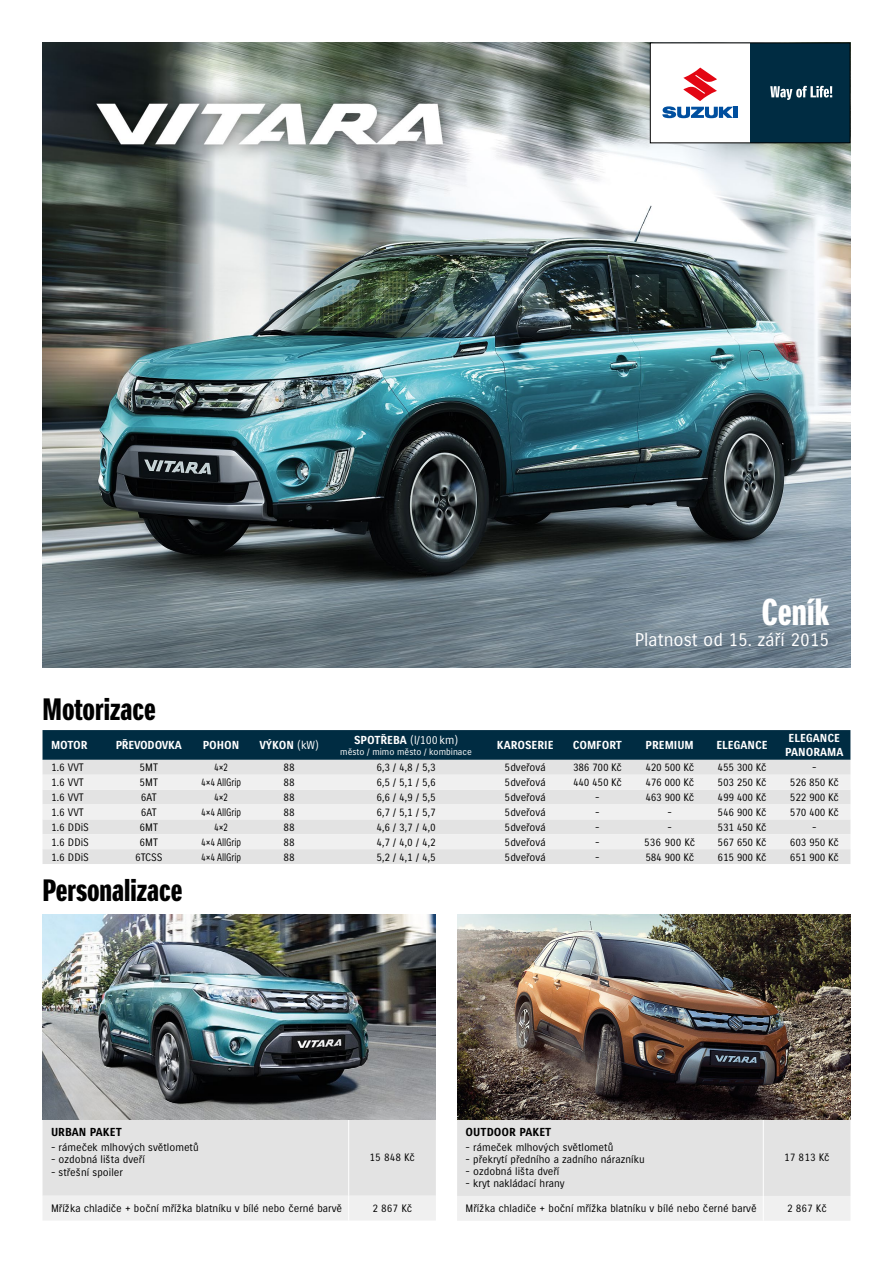
<style>
.page{position:relative;width:893px;height:1263px;background:#fff}
.page>*{position:absolute;margin:0;border:0;box-sizing:border-box;transform-origin:0 0}
.t1{font:36px "Suzuki CE Headline";color:#fff}
.t2{font:30px "Suzuki CE Headline";color:#000}
.t3{font:18px "Suzuki CE";color:#fff}
.t4{font:700 11.25px/13.5px "Suzuki CE";color:#fff;text-align:center}
.t5{font:700 11.25px "Suzuki CE";color:#000}
.t6{font:11.25px "Suzuki CE";color:#fff}
.t7{font:700 11.25px "Suzuki CE";letter-spacing:-.02em;color:#fff}
.t8{font:10.5px "Suzuki CE";color:#000}
.t9{font:10.5px "Suzuki CE";color:#000;scale:.85 1}
.t10{font:9px "Suzuki CE";color:#fff}
.s1{font-weight:400}
.s2{font-weight:700}
.s3{font-family:"Suzuki PRO Regular"}
</style>
<div class="page">
<img style="left:43px;top:43px;width:807px;height:625px">
<div style="left:43px;top:730px;width:807px;height:30px;background:#002c42"></div>
<div style="left:43px;top:760px;width:807px;height:104px;background:#e3e3e3"></div>
<svg style="left:43px;top:775px;width:807px;height:74px;fill:#f0f0f0"></svg>
<svg style="left:43px;top:1119px;width:393px;height:101px"></svg>
<svg style="left:457px;top:1119px;width:393px;height:102px"></svg>
<div style="left:650px;top:43px;width:100px;height:100px;background:#fff"></div>
<hr style="left:734px;top:107px;width:4px;height:11px;background:#004f9f">
<svg style="left:662px;top:68px;width:71px;height:50px"></svg>
<div style="left:750px;top:43px;width:100px;height:100px;background:#002c42"></div>
<svg style="left:770px;top:86px;width:62px;height:14px"></svg>
<div style="left:650px;top:43px;width:200px;height:100px;border:1px solid #000"></div>
<img style="left:457px;top:914px;width:393px;height:205px">
<img style="left:43px;top:914px;width:393px;height:205px">
<h2 class="t2" style="left:43px;top:692px;width:115px">Motorizace</h2>
<p class="t4" style="left:51px;top:739px;width:38px">MOTOR</p>
<p class="t7" style="left:116px;top:739px;width:68px">PŘEVODOVKA</p>
<p class="t4" style="left:203px;top:739px;width:38px">POHON</p>
<p class="t4" style="left:259px;top:739px;width:61px">VÝKON <span class="s1">(kW)</span></p>
<p class="t6" style="left:354px;top:733px;width:106px"><span class="s2">SPOTŘEBA</span> (l/100km)</p>
<p class="t10" style="left:340px;top:746px;width:133px">město / mimo město / kombinace</p>
<h1 class="t1" style="left:761px;top:591px;width:69px">Ceník</h1>
<h3 class="t3" style="left:635px;top:630px;width:196px">Platnost od 15. září 2015</h3>
<p class="t4" style="left:497px;top:739px;width:58px">KAROSERIE</p>
<p class="t4" style="left:573px;top:739px;width:51px">COMFORT</p>
<p class="t4" style="left:646px;top:739px;width:50px">PREMIUM</p>
<p class="t4" style="left:716px;top:739px;width:53px">ELEGANCE</p>
<p class="t4" style="left:785px;top:732px;width:60px">ELEGANCE<br>PANORAMA</p>
<p class="t8" style="left:51px;top:761px;width:34px">1.6 VVT</p>
<p class="t8" style="left:140px;top:761px;width:20px">5MT</p>
<p class="t9" style="left:214px;top:762px;width:18px">4<span class="s3">×</span>2</p>
<p class="t8" style="left:283px;top:761px;width:13px">88</p>
<p class="t8" style="left:376px;top:761px;width:61px">6,3 / 4,8 / 5,3</p>
<p class="t8" style="left:505px;top:761px;width:43px">5dveřová</p>
<p class="t8" style="left:573px;top:761px;width:50px">386 700 Kč</p>
<p class="t8" style="left:645px;top:761px;width:50px">420 500 Kč</p>
<p class="t8" style="left:718px;top:761px;width:50px">455 300 Kč</p>
<p class="t8" style="left:812px;top:761px;width:6px">-</p>
<p class="t8" style="left:51px;top:776px;width:34px">1.6 VVT</p>
<p class="t8" style="left:140px;top:776px;width:20px">5MT</p>
<p class="t9" style="left:201px;top:777px;width:49px">4<span class="s3">×</span>4 AllGrip</p>
<p class="t8" style="left:283px;top:776px;width:13px">88</p>
<p class="t8" style="left:376px;top:776px;width:61px">6,5 / 5,1 / 5,6</p>
<p class="t8" style="left:505px;top:776px;width:43px">5dveřová</p>
<p class="t8" style="left:573px;top:776px;width:50px">440 450 Kč</p>
<p class="t8" style="left:645px;top:776px;width:50px">476 000 Kč</p>
<p class="t8" style="left:718px;top:776px;width:50px">503 250 Kč</p>
<p class="t8" style="left:790px;top:776px;width:50px">526 850 Kč</p>
<p class="t8" style="left:51px;top:791px;width:34px">1.6 VVT</p>
<p class="t8" style="left:141px;top:791px;width:17px">6AT</p>
<p class="t9" style="left:214px;top:791px;width:18px">4<span class="s3">×</span>2</p>
<p class="t8" style="left:283px;top:791px;width:13px">88</p>
<p class="t8" style="left:376px;top:791px;width:61px">6,6 / 4,9 / 5,5</p>
<p class="t8" style="left:505px;top:791px;width:43px">5dveřová</p>
<p class="t8" style="left:595px;top:791px;width:6px">-</p>
<p class="t8" style="left:645px;top:791px;width:50px">463 900 Kč</p>
<p class="t8" style="left:718px;top:791px;width:50px">499 400 Kč</p>
<p class="t8" style="left:790px;top:791px;width:50px">522 900 Kč</p>
<p class="t8" style="left:51px;top:806px;width:34px">1.6 VVT</p>
<p class="t8" style="left:141px;top:806px;width:17px">6AT</p>
<p class="t9" style="left:201px;top:806px;width:49px">4<span class="s3">×</span>4 AllGrip</p>
<p class="t8" style="left:283px;top:806px;width:13px">88</p>
<p class="t8" style="left:376px;top:806px;width:61px">6,7 / 5,1 / 5,7</p>
<p class="t8" style="left:505px;top:806px;width:43px">5dveřová</p>
<p class="t8" style="left:595px;top:806px;width:6px">-</p>
<p class="t8" style="left:667px;top:806px;width:6px">-</p>
<p class="t8" style="left:718px;top:806px;width:50px">546 900 Kč</p>
<p class="t8" style="left:790px;top:806px;width:50px">570 400 Kč</p>
<p class="t8" style="left:51px;top:821px;width:40px">1.6 DDiS</p>
<p class="t8" style="left:140px;top:821px;width:20px">6MT</p>
<p class="t9" style="left:214px;top:821px;width:18px">4<span class="s3">×</span>2</p>
<p class="t8" style="left:283px;top:821px;width:13px">88</p>
<p class="t8" style="left:376px;top:821px;width:61px">4,6 / 3,7 / 4,0</p>
<p class="t8" style="left:505px;top:821px;width:43px">5dveřová</p>
<p class="t8" style="left:595px;top:821px;width:6px">-</p>
<p class="t8" style="left:667px;top:821px;width:6px">-</p>
<p class="t8" style="left:718px;top:821px;width:50px">531 450 Kč</p>
<p class="t8" style="left:812px;top:821px;width:6px">-</p>
<p class="t8" style="left:51px;top:836px;width:40px">1.6 DDiS</p>
<p class="t8" style="left:140px;top:836px;width:20px">6MT</p>
<p class="t9" style="left:201px;top:836px;width:49px">4<span class="s3">×</span>4 AllGrip</p>
<p class="t8" style="left:283px;top:836px;width:13px">88</p>
<p class="t8" style="left:376px;top:836px;width:61px">4,7 / 4,0 / 4,2</p>
<p class="t8" style="left:505px;top:836px;width:43px">5dveřová</p>
<p class="t8" style="left:595px;top:836px;width:6px">-</p>
<p class="t8" style="left:644px;top:836px;width:53px">536 900 Kč</p>
<p class="t8" style="left:718px;top:836px;width:50px">567 650 Kč</p>
<p class="t8" style="left:790px;top:836px;width:50px">603 950 Kč</p>
<p class="t8" style="left:51px;top:851px;width:40px">1.6 DDiS</p>
<p class="t8" style="left:135px;top:851px;width:29px">6TCSS</p>
<p class="t9" style="left:201px;top:851px;width:49px">4<span class="s3">×</span>4 AllGrip</p>
<p class="t8" style="left:283px;top:851px;width:13px">88</p>
<p class="t8" style="left:376px;top:851px;width:61px">5,2 / 4,1 / 4,5</p>
<p class="t8" style="left:505px;top:851px;width:43px">5dveřová</p>
<p class="t8" style="left:595px;top:851px;width:6px">-</p>
<p class="t8" style="left:645px;top:851px;width:50px">584 900 Kč</p>
<p class="t8" style="left:718px;top:851px;width:50px">615 900 Kč</p>
<p class="t8" style="left:790px;top:851px;width:50px">651 900 Kč</p>
<h2 class="t2" style="left:43px;top:873px;width:142px">Personalizace</h2>
<p class="t5" style="left:51px;top:1126px;width:72px">URBAN PAKET</p>
<p class="t8" style="left:51px;top:1141px;width:149px">- rámeček mlhových světlometů</p>
<p class="t8" style="left:51px;top:1154px;width:95px">- ozdobná lišta dveří</p>
<p class="t8" style="left:51px;top:1166px;width:74px">- střešní spoiler</p>
<p class="t8" style="left:370px;top:1152px;width:47px">15 848 Kč</p>
<p class="t5" style="left:466px;top:1126px;width:87px">OUTDOOR PAKET</p>
<p class="t8" style="left:466px;top:1141px;width:149px">- rámeček mlhových světlometů</p>
<p class="t8" style="left:466px;top:1153px;width:181px">- překrytí předního a zadního nárazníku</p>
<p class="t8" style="left:466px;top:1165px;width:95px">- ozdobná lišta dveří</p>
<p class="t8" style="left:466px;top:1178px;width:101px">- kryt nakládací hrany</p>
<p class="t8" style="left:784px;top:1152px;width:47px">17 813 Kč</p>
<p class="t8" style="left:51px;top:1202px;width:293px">Mřížka chladiče + boční mřížka blatníku v bílé nebo černé barvě</p>
<p class="t8" style="left:372px;top:1202px;width:41px">2 867 Kč</p>
<p class="t8" style="left:466px;top:1202px;width:293px">Mřížka chladiče + boční mřížka blatníku v bílé nebo černé barvě</p>
<p class="t8" style="left:787px;top:1202px;width:41px">2 867 Kč</p>
</div>
